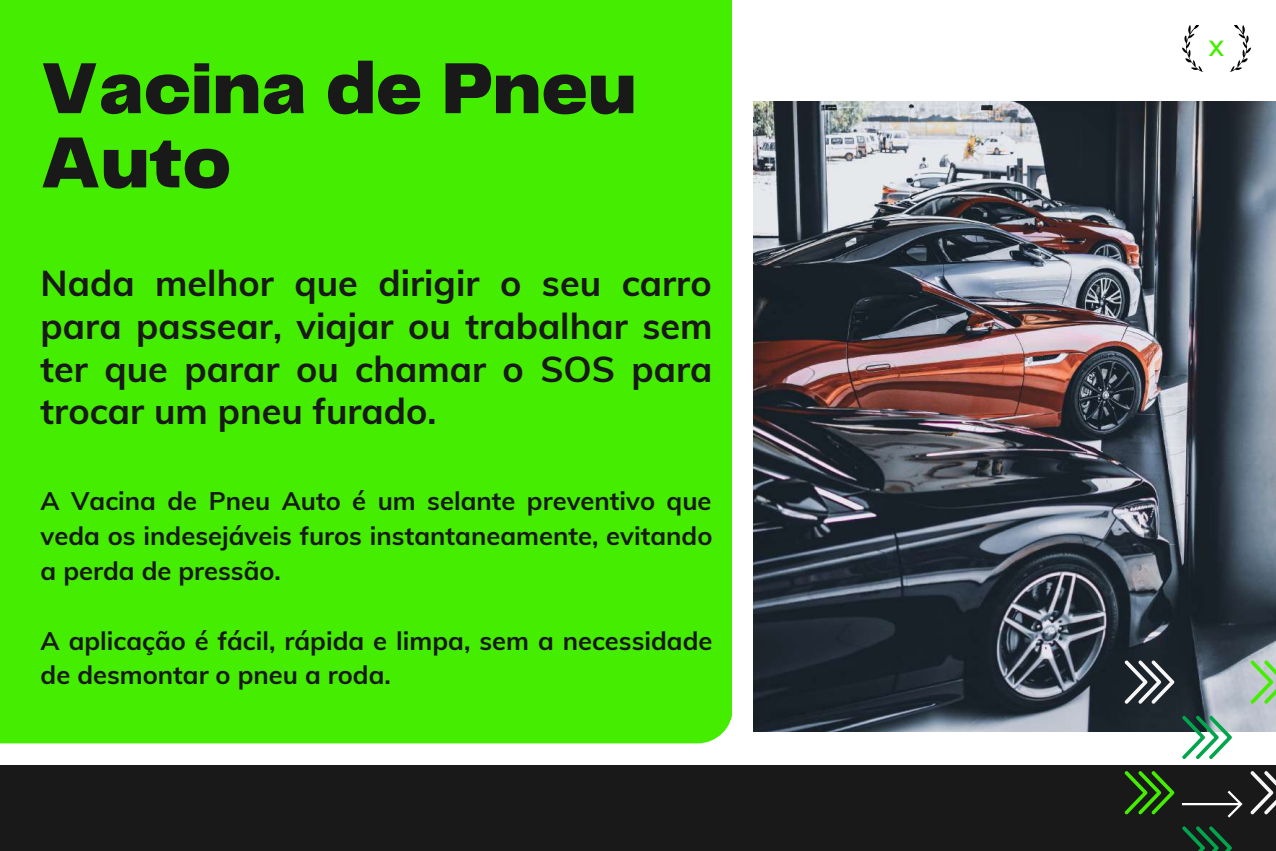
<style>
.page{position:relative;width:1276px;height:851px;background:#fff}
.page>*{position:absolute;margin:0;border:0;box-sizing:border-box;transform-origin:0 0}
.t1{font:900 75px/74.2px "Telegraf";color:#191919}
.t2{font:700 36px/42.8px "Muli";color:#191919;text-align:justify}
.t3{font:700 25.5px/34.8px "Muli";color:#191919;text-align:justify}
.t4{font:700 21.9px "Muli";color:#45ed00}
</style>
<div class="page">
<div style="left:0;top:765px;width:1275px;height:85px;background:#191919"></div>
<div style="left:0;top:0;width:731px;height:743px;background:#45ed00"></div>
<svg style="left:1182px;top:25px;width:20px;height:46px"></svg>
<svg style="left:1231px;top:25px;width:19px;height:46px"></svg>
<img style="left:753px;top:101px;width:522px;height:630px">
<svg style="left:1124px;top:660px;width:50px;height:45px"></svg>
<svg style="left:1124px;top:771px;width:50px;height:44px"></svg>
<svg style="left:1164px;top:714px;width:67px;height:45px"></svg>
<svg style="left:1182px;top:826px;width:49px;height:24px"></svg>
<svg style="left:1249px;top:660px;width:26px;height:45px"></svg>
<svg style="left:1250px;top:771px;width:25px;height:44px"></svg>
<svg style="left:1182px;top:790px;width:60px;height:27px"></svg>
<h1 class="t1" style="left:41px;top:55px;width:597px">Vacina de Pneu<br>Auto</h1>
<h2 class="t2" style="left:41px;top:261px;width:673px">Nada melhor que dirigir o seu carro para passear, viajar ou trabalhar sem ter que parar ou chamar o SOS para trocar um pneu furado.</h2>
<p class="t3" style="left:41px;top:483px;width:673px">A Vacina de Pneu Auto é um selante preventivo que veda os indesejáveis furos instantaneamente, evitando a perda de pressão.</p>
<p class="t3" style="left:41px;top:622px;width:673px">A aplicação é fácil, rápida e limpa, sem a necessidade de desmontar o pneu a roda.</p>
<p class="t4" style="left:1208px;top:34px;width:16px">X</p>
</div>
